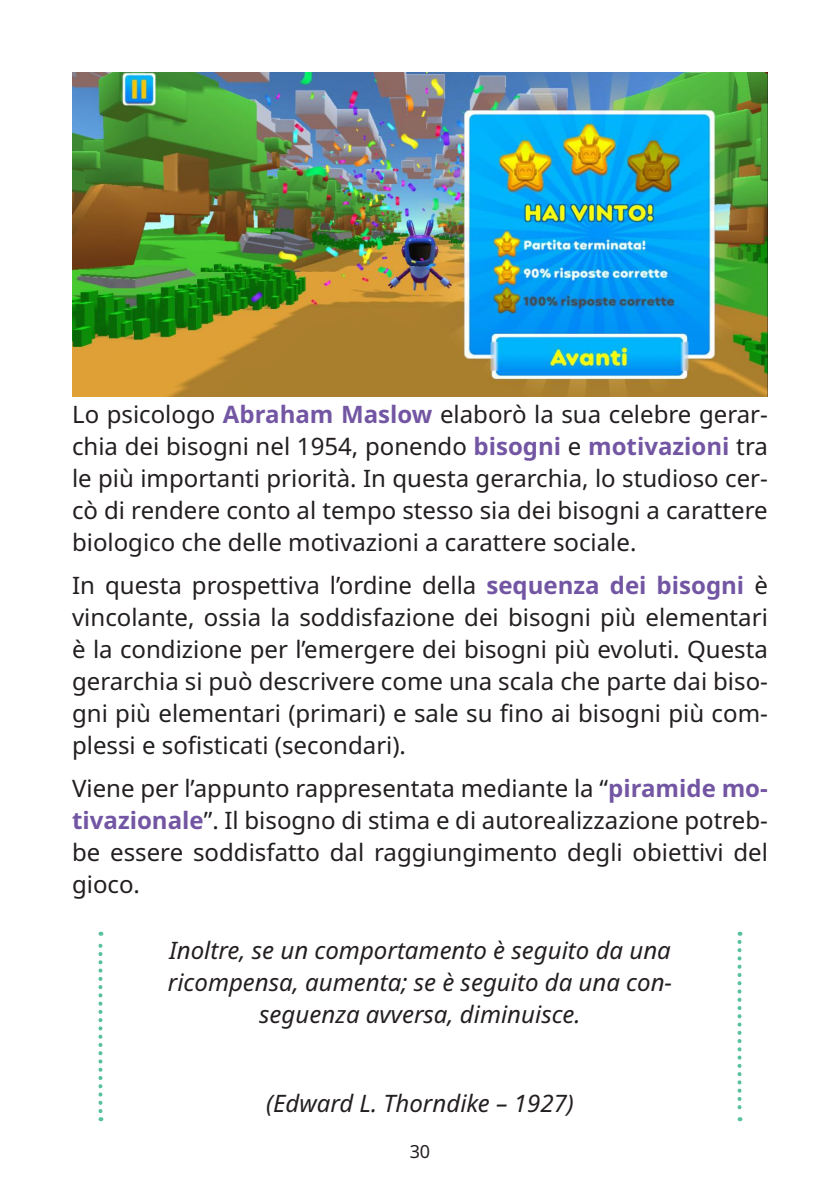
<style>
.page{position:relative;width:840px;height:1191px;background:#fff}
.page>*{position:absolute;margin:0;border:0;box-sizing:border-box;transform-origin:0 0}
.t1{font:24px/32px "Noto Sans";color:#231f20;text-align:justify}
.Enfasi{font:italic 24px/32px "Noto Sans";color:#231f20;text-align:center}
.t2{font:18px "Noto Sans";color:#231f20}
.s1{font-weight:700;color:#7356a3}
</style>
<div class="page">
<svg style="left:98px;top:931px;width:4px;height:180px"></svg>
<svg style="left:737px;top:941px;width:4px;height:180px"></svg>
<img style="left:72px;top:72px;width:695px;height:325px">
<p class="t1" style="left:72px;top:398px;width:697px">Lo psicologo <span class="s1">Abraham Maslow</span> elaborò la sua celebre gerar&shy;chia dei bisogni nel 1954, ponendo <span class="s1">bisogni</span> e <span class="s1">motivazioni</span> tra le più importanti priorità. In questa gerarchia, lo studioso cer&shy;cò di rendere conto al tempo stesso sia dei bisogni a carattere biologico che delle motivazioni a carattere sociale.</p>
<p class="t1" style="left:72px;top:569px;width:697px">In questa prospettiva l’ordine della <span class="s1">sequenza dei bisogni</span> è vincolante, ossia la soddisfazione dei bisogni più elementari è la condizione per l’emergere dei bisogni più evoluti. Questa gerarchia si può descrivere come una scala che parte dai biso&shy;gni più elementari (primari) e sale su fino ai bisogni più com&shy;plessi e sofisticati (secondari).</p>
<p class="t1" style="left:72px;top:773px;width:697px">Viene per l’appunto rappresentata mediante la “<span class="s1">piramide mo&shy;tivazionale</span>”. Il bisogno di stima e di autorealizzazione potreb&shy;be essere soddisfatto dal raggiungimento degli obiettivi del gioco.</p>
<p class="Enfasi" style="left:168px;top:935px;width:505px">Inoltre, se un comportamento è seguito da una ricompensa, aumenta; se è seguito da una con&shy;seguenza avversa, diminuisce.</p>
<p class="Enfasi" style="left:266px;top:1087px;width:309px">(Edward L. Thorndike – 1927)</p>
<p class="t2" style="left:409px;top:1141px;width:22px">30</p>
</div>
